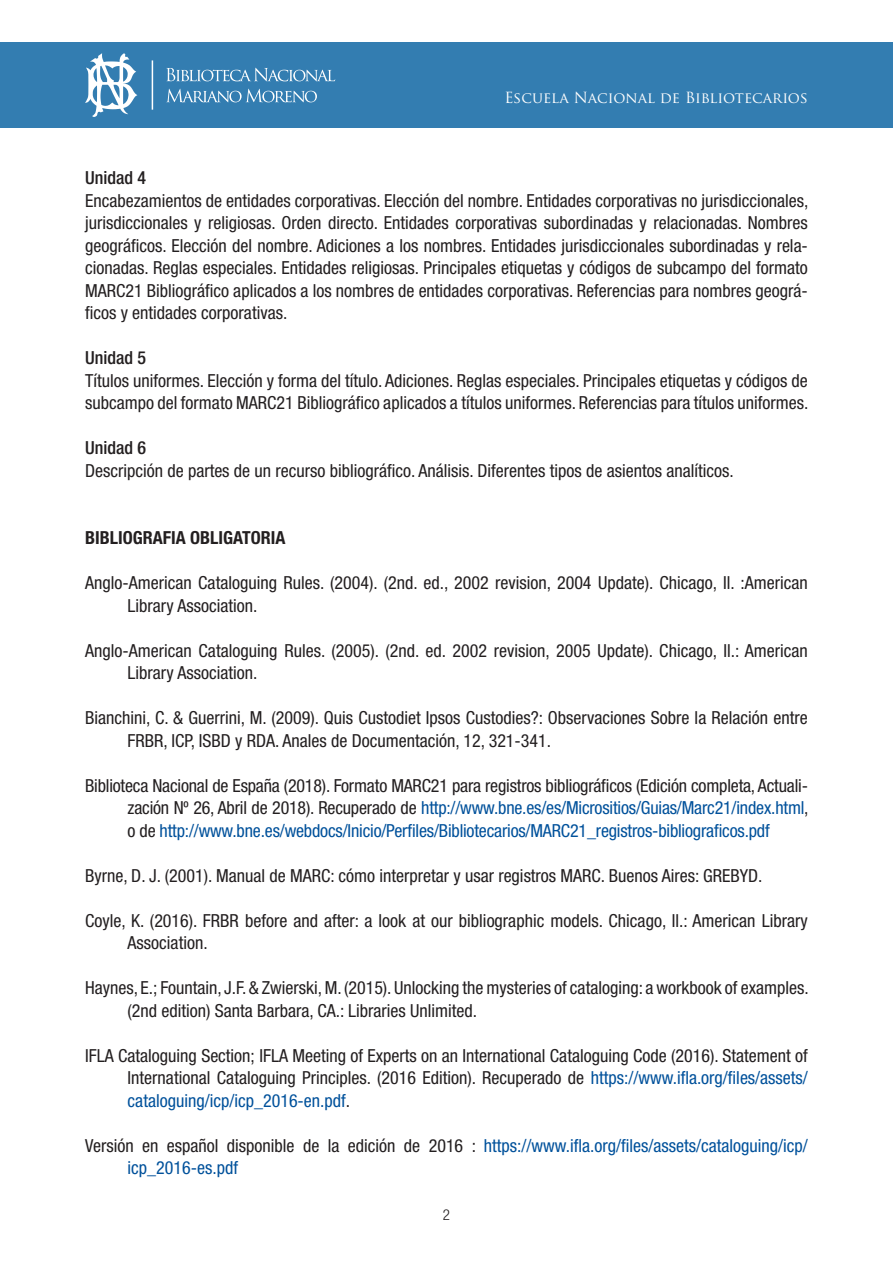
<style>
.page{position:relative;width:893px;height:1263px;background:#fff}
.page>*{position:absolute;margin:0;border:0;box-sizing:border-box;transform-origin:0 0}
.t1{font:condensed 18px/22.5px "Helvetica Neue";color:#231f20}
.t2{font:condensed 18px/22.5px "Helvetica Neue";color:#01519b;text-align:justify}
.t3{font:700 condensed 18px "Helvetica Neue";color:#231f20}
.t4{font:500 condensed 18px "Helvetica Neue";color:#231f20}
.t5{font:15px "Trajan Pro";color:#fff}
.t6{font:300 condensed 15px "Helvetica Neue";color:#231f20}
.s1{color:#231f20}
.s2{color:#01519b}
</style>
<div class="page">
<div style="left:0;top:43px;width:893px;height:85px;background:#337db1"></div>
<svg style="left:85px;top:53px;width:52px;height:64px"></svg>
<svg style="left:166px;top:68px;width:169px;height:13px"></svg>
<svg style="left:167px;top:89px;width:150px;height:13px"></svg>
<hr style="left:152px;top:60px;width:1px;height:50px;background:#fff">
<p class="t5" style="left:504px;top:88px;width:305px">Escuela Nacional de Bibliotecarios</p>
<p class="t4" style="left:85px;top:167px;width:62px">Unidad 4</p>
<p class="t1" style="left:85px;top:189px;width:725px;text-align:justify">Encabezamientos de entidades corporativas. Elección del nombre. Entidades corporativas no jurisdiccionales, jurisdiccionales y religiosas. Orden directo. Entidades corporativas subordinadas y relacionadas. Nombres geográficos. Elección del nombre. Adiciones a los nombres. Entidades jurisdiccionales subordinadas y rela&shy;cionadas. Reglas especiales. Entidades religiosas. Principales etiquetas y códigos de subcampo del formato MARC21 Bibliográfico aplicados a los nombres de entidades corporativas. Referencias para nombres geográ&shy;ficos y entidades corporativas.</p>
<p class="t4" style="left:85px;top:347px;width:62px">Unidad 5</p>
<p class="t1" style="left:85px;top:369px;width:725px">Títulos uniformes. Elección y forma del título. Adiciones. Reglas especiales. Principales etiquetas y códigos de subcampo del formato MARC21 Bibliográfico aplicados a títulos uniformes. Referencias para títulos uniformes.</p>
<p class="t4" style="left:85px;top:437px;width:62px">Unidad 6</p>
<p class="t1" style="left:85px;top:459px;width:650px">Descripción de partes de un recurso bibliográfico. Análisis. Diferentes tipos de asientos analíticos.</p>
<p class="t3" style="left:85px;top:527px;width:202px">BIBLIOGRAFIA OBLIGATORIA</p>
<p class="t1" style="left:128px;top:571px;width:682px;text-indent:-43px">Anglo-American Cataloguing Rules. (2004). (2nd. ed., 2002 revision, 2004 Update). Chicago, Il. :American<br>Library Association.</p>
<p class="t1" style="left:128px;top:639px;width:682px;text-indent:-43px">Anglo-American Cataloguing Rules. (2005). (2nd. ed. 2002 revision, 2005 Update). Chicago, Il.: American<br>Library Association.</p>
<p class="t1" style="left:128px;top:706px;width:682px;text-indent:-43px">Bianchini, C. &amp; Guerrini, M. (2009). Quis Custodiet Ipsos Custodies?: Observaciones Sobre la Relación entre<br>FRBR, ICP, ISBD y RDA. Anales de Documentación, 12, 321-341.</p>
<p class="t2" style="left:128px;top:774px;width:682px;text-indent:-43px"><span class="s1">Biblioteca Nacional de España (2018). Formato MARC21 para registros bibliográficos (Edición completa, Actuali&shy;zación Nº 26, Abril de 2018). Recuperado de</span> http://www.bne.es/es/Micrositios/Guias/Marc21/index.html<span class="s1">, o de</span> http://www.bne.es/webdocs/Inicio/Perfiles/Bibliotecarios/MARC21_registros-bibliograficos.pdf</p>
<p class="t1" style="left:85px;top:864px;width:679px">Byrne, D. J. (2001). Manual de MARC: cómo interpretar y usar registros MARC. Buenos Aires: GREBYD.</p>
<p class="t1" style="left:128px;top:909px;width:682px;text-indent:-43px">Coyle, K. (2016). FRBR before and after: a look at our bibliographic models. Chicago, Il.: American Library<br>Association.</p>
<p class="t1" style="left:128px;top:976px;width:683px;text-indent:-43px">Haynes, E.; Fountain, J.F. &amp; Zwierski, M. (2015). Unlocking the mysteries of cataloging: a workbook of examples. (2nd edition) Santa Barbara, CA.: Libraries Unlimited.</p>
<p class="t1" style="left:128px;top:1044px;width:682px;text-align:justify;text-indent:-43px">IFLA Cataloguing Section; IFLA Meeting of Experts on an International Cataloguing Code (2016). Statement of International Cataloguing Principles. (2016 Edition). Recuperado de <span class="s2">https://www.ifla.org/files/assets/ cataloguing/icp/icp_2016-en.pdf</span>.</p>
<p class="t2" style="left:128px;top:1134px;width:682px;text-indent:-43px"><span class="s1">Versión en español disponible de la edición de 2016 :</span> https://www.ifla.org/files/assets/cataloguing/icp/ icp_2016-es.pdf</p>
<p class="t6" style="left:443px;top:1206px;width:9px">2</p>
</div>
